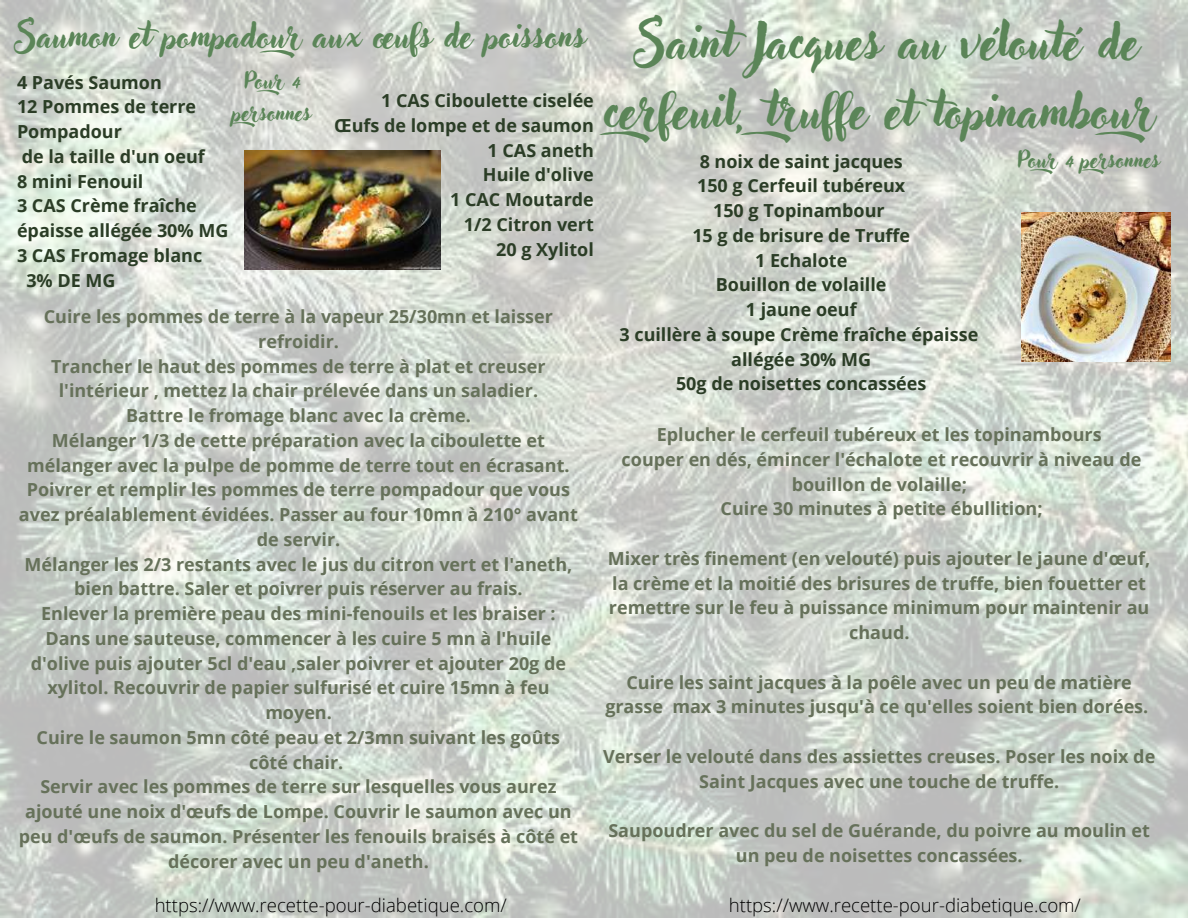
<style>
.page{position:relative;width:1188px;height:918px;background:#fff}
.page>*{position:absolute;margin:0;border:0;box-sizing:border-box;transform-origin:0 0}
.t1{font:49.5px/68.7px "Adlery Pro Swash";color:#5b8558;text-align:center}
.t2{font:34.5px "Adlery Pro Swash";color:#5b8558}
.t3{font:22.5px/31.5px "Adlery Pro Swash";color:#5b8558;text-align:center}
.t4{font:300 18.6px "Open Sans";color:#000}
.t5{font:700 18px/24.8px "Open Sans";color:#66715a;text-align:center}
.t6{font:700 18px/24.8px "Open Sans";color:#2b3d26;text-align:center}
</style>
<div class="page">
<img style="left:0;top:0;width:1188px;height:918px">
<img style="left:1021px;top:212px;width:150px;height:150px">
<img style="left:245px;top:150px;width:196px;height:120px">
<h1 class="t1" style="left:604px;top:17px;width:593px">Saint Jacques au vélouté de cerfeuil, truffe et topinambour</h1>
<p class="t6" style="left:620px;top:148px;width:360px">8 noix de saint jacques<br>150 g Cerfeuil tubéreux<br>150 g Topinambour<br>15 g de brisure de Truffe<br>1 Echalote<br>Bouillon de volaille<br>1 jaune oeuf<br>3 cuillère à soupe Crème fraîche épaisse allégée 30% MG<br>50g de noisettes concassées</p>
<p class="t5" style="left:622px;top:422px;width:521px">Eplucher le cerfeuil tubéreux et les topinambours<br>couper en dés, émincer l'échalote et recouvrir à niveau de bouillon de volaille;<br>Cuire 30 minutes à petite ébullition;</p>
<p class="t5" style="left:608px;top:546px;width:544px">Mixer très finement (en velouté) puis ajouter le jaune d'œuf, la crème et la moitié des brisures de truffe, bien fouetter et remettre sur le feu à puissance minimum pour maintenir au chaud.</p>
<p class="t5" style="left:605px;top:669px;width:545px">Cuire les saint jacques à la poêle avec un peu de matière grasse max 3 minutes jusqu'à ce qu'elles soient bien dorées.</p>
<p class="t5" style="left:603px;top:744px;width:554px">Verser le velouté dans des assiettes creuses. Poser les noix de<br>Saint Jacques avec une touche de truffe.</p>
<p class="t5" style="left:608px;top:818px;width:543px">Saupoudrer avec du sel de Guérande, du poivre au moulin et un peu de noisettes concassées.</p>
<h2 class="t2" style="left:17px;top:20px;width:570px">Saumon et pompadouraux œufs de poissons</h2>
<p class="t6" style="left:17px;top:69px;width:146px">4 Pavés Saumon</p>
<p class="t6" style="left:17px;top:94px;width:181px">12 Pommes de terre</p>
<p class="t6" style="left:17px;top:119px;width:106px">Pompadour</p>
<p class="t6" style="left:22px;top:143px;width:185px">de la taille d'un oeuf</p>
<p class="t6" style="left:17px;top:168px;width:128px">8 mini Fenouil</p>
<p class="t6" style="left:17px;top:193px;width:181px">3 CAS Crème fraîche</p>
<p class="t6" style="left:17px;top:218px;width:213px">épaisse allégée 30% MG</p>
<p class="t6" style="left:17px;top:242px;width:187px">3 CAS Fromage blanc</p>
<p class="t6" style="left:26px;top:267px;width:91px">3% DE MG</p>
<p class="t5" style="left:19px;top:304px;width:561px">Cuire les pommes de terre à la vapeur 25/30mn et laisser refroidir.<br>Trancher le haut des pommes de terre à plat et creuser l'intérieur , mettez la chair prélevée dans un saladier.<br>Battre le fromage blanc avec la crème.<br>Mélanger 1/3 de cette préparation avec la ciboulette et mélanger avec la pulpe de pomme de terre tout en écrasant.<br>Poivrer et remplir les pommes de terre pompadour que vous avez préalablement évidées. Passer au four 10mn à 210° avant de servir.<br>Mélanger les 2/3 restants avec le jus du citron vert et l'aneth, bien battre. Saler et poivrer puis réserver au frais.<br>Enlever la première peau des mini-fenouils et les braiser :<br>Dans une sauteuse, commencer à les cuire 5 mn à l'huile d'olive puis ajouter 5cl d'eau ,saler poivrer et ajouter 20g de xylitol. Recouvrir de papier sulfurisé et cuire 15mn à feu moyen.<br>Cuire le saumon 5mn côté peau et 2/3mn suivant les goûts côté chair.<br>Servir avec les pommes de terre sur lesquelles vous aurez ajouté une noix d'œufs de Lompe. Couvrir le saumon avec un peu d'œufs de saumon. Présenter les fenouils braisés à côté et décorer avec un peu d'aneth.</p>
<p class="t3" style="left:232px;top:69px;width:80px">Pour4 personnes</p>
<p class="t6" style="left:334px;top:88px;width:261px;text-align:right">1 CAS Ciboulette ciselée<br>Œufs de lompe et de saumon<br>1 CAS aneth<br>Huile d'olive<br>1 CAC Moutarde<br>1/2 Citron vert<br>20 g Xylitol</p>
<p class="t3" style="left:1017px;top:148px;width:144px">Pour4 personnes</p>
<p class="t4" style="left:155px;top:892px;width:354px">https://www.recette-pour-diabetique.com/</p>
<p class="t4" style="left:729px;top:892px;width:354px">https://www.recette-pour-diabetique.com/</p>
</div>
